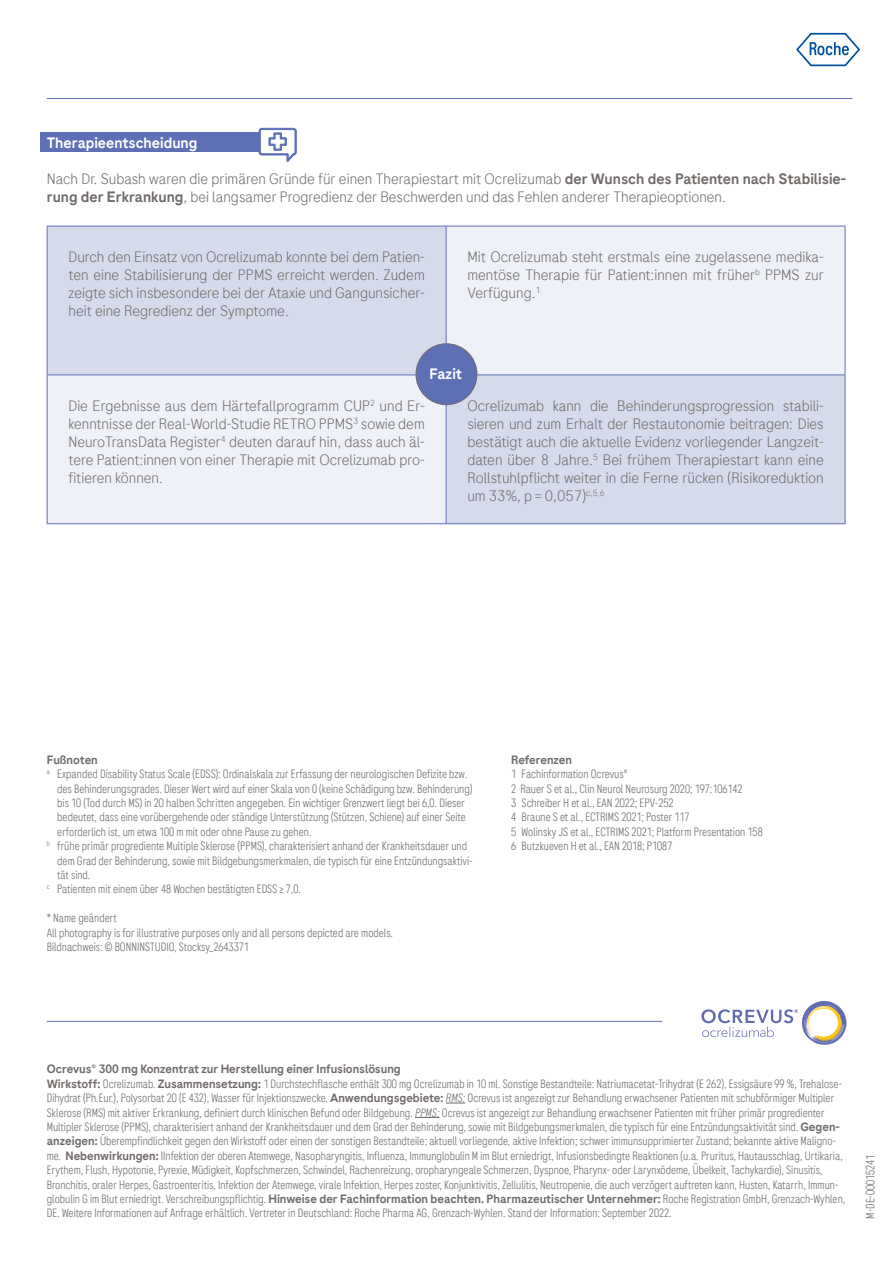
<style>
.page{position:relative;width:893px;height:1263px;background:#fff}
.page>*{position:absolute;margin:0;border:0;box-sizing:border-box;transform-origin:0 0}
.t1{font:300 15px/18px "Roche Sans";color:#706b69;text-align:justify}
.t2{font:300 15px "Roche Sans";color:#fff}
.t3{font:300 12px/14.4px "Roche Sans Condensed";color:#706b69}
.t4{font:300 12px "Roche Sans";color:#706b69}
.s1{font-style:inherit}
.s2{font-family:"Roche Sans"}
.s3{font-style:italic}
</style>
<div class="page">
<div style="left:40px;top:132px;width:220px;height:20px;background:#5d6fb5"></div>
<svg style="left:258px;top:127px;width:39px;height:35px"></svg>
<hr style="left:47px;top:98px;width:806px;height:1px;background:#5d6fb5">
<svg style="left:446px;top:1103px;width:19px;height:1px"></svg>
<svg style="left:415px;top:1117px;width:25px;height:1px"></svg>
<svg style="left:796px;top:33px;width:64px;height:33px"></svg>
<hr style="left:47px;top:1021px;width:615px;height:1px;background:#5d6fb5">
<svg style="left:701px;top:1001px;width:146px;height:44px"></svg>
<svg style="left:48px;top:227px;width:797px;height:296px;fill:#d6dbec"></svg>
<hr style="left:47px;top:226px;width:399px;height:1px;background:#5d6fb5">
<hr style="left:47px;top:226px;width:1px;height:148px;background:#5d6fb5">
<hr style="left:446px;top:226px;width:399px;height:1px;background:#5d6fb5">
<hr style="left:446px;top:226px;width:1px;height:148px;background:#5d6fb5">
<hr style="left:845px;top:226px;width:1px;height:148px;background:#5d6fb5">
<hr style="left:47px;top:374px;width:399px;height:1px;background:#5d6fb5">
<hr style="left:47px;top:375px;width:1px;height:148px;background:#5d6fb5">
<hr style="left:446px;top:374px;width:399px;height:1px;background:#5d6fb5">
<hr style="left:446px;top:375px;width:1px;height:148px;background:#5d6fb5">
<hr style="left:845px;top:375px;width:1px;height:148px;background:#5d6fb5">
<hr style="left:47px;top:523px;width:399px;height:1px;background:#5d6fb5">
<hr style="left:446px;top:523px;width:399px;height:1px;background:#5d6fb5">
<div style="left:416px;top:344px;width:61px;height:61px;background:#5d6fb5;border-radius:50%"></div>
<div style="left:416px;top:343px;width:61px;height:62px;border:1px solid #706b69;border-radius:50%"></div>
<p class="t2" style="left:47px;top:133px;width:152px">Therapieentscheidung</p>
<p class="t1" style="left:47px;top:169px;width:801px">Nach Dr. Subash waren die primären Gründe für einen Therapiestart mit Ocrelizumab <span class="s1">der Wunsch des Patienten nach Stabilisie&shy;rung der Erkrankung</span>, bei langsamer Progredienz der Beschwerden und das Fehlen anderer Therapieoptionen.</p>
<p class="t1" style="left:68px;top:248px;width:358px">Durch den Einsatz von Ocrelizumab konnte bei dem Patien&shy;ten eine Stabilisierung der PPMS erreicht werden. Zudem zeigte sich insbesondere bei der Ataxie und Gangunsicher&shy;heit eine Regredienz der Symptome.</p>
<p class="t1" style="left:467px;top:248px;width:358px">Mit Ocrelizumab steht erstmals eine zugelassene medika&shy;mentöse Therapie für Patient:innen mit früher<sup>b</sup> PPMS zur Verfügung.<sup>1</sup></p>
<p class="t2" style="left:429px;top:365px;width:34px">Fazit</p>
<p class="t1" style="left:68px;top:397px;width:358px">Die Ergebnisse aus dem Härtefallprogramm CUP<sup>2</sup> und Er&shy;kenntnisse der Real-World-Studie RETRO PPMS<sup>3</sup> sowie dem NeuroTransData Register<sup>4</sup> deuten darauf hin, dass auch äl&shy;tere Patient:innen von einer Therapie mit Ocrelizumab pro&shy;fitieren können.</p>
<p class="t1" style="left:467px;top:397px;width:358px">Ocrelizumab kann die Behinderungsprogression stabili&shy;sieren und zum Erhalt der Restautonomie beitragen: Dies bestätigt auch die aktuelle Evidenz vorliegender Langzeit&shy;daten über 8 Jahre.<sup>5</sup> Bei frühem Therapiestart kann eine Rollstuhlpflicht weiter in die Ferne rücken (Risikoreduktion um 33%, p = 0,057)<sup>c,5,6</sup></p>
<p class="t4" style="left:47px;top:752px;width:53px">Fußnoten</p>
<p class="t3" style="left:47px;top:766px;width:422px"><sup>a</sup> Expanded Disability Status Scale (EDSS): Ordinalskala zur Erfassung der neurologischen Defizite bzw.</p>
<p class="t3" style="left:57px;top:781px;width:417px">des Behinderungsgrades. Dieser Wert wird auf einer Skala von 0 (keine Schädigung bzw. Behinderung)</p>
<p class="t3" style="left:57px;top:795px;width:409px">bis 10 (Tod durch MS) in 20 halben Schritten angegeben. Ein wichtiger Grenzwert liegt bei 6,0. Dieser</p>
<p class="t3" style="left:57px;top:810px;width:410px">bedeutet, dass eine vorübergehende oder ständige Unterstützung (Stützen, Schiene) auf einer Seite</p>
<p class="t3" style="left:57px;top:824px;width:256px">erforderlich ist, um etwa 100 m mit oder ohne Pause zu gehen.</p>
<p class="t3" style="left:47px;top:838px;width:422px"><sup>b</sup> frühe primär progrediente Multiple Sklerose (PPMS), charakterisiert anhand der Krankheitsdauer und</p>
<p class="t3" style="left:57px;top:853px;width:417px">dem Grad der Behinderung, sowie mit Bildgebungsmerkmalen, die typisch für eine Entzündungsaktivi-</p>
<p class="t3" style="left:57px;top:867px;width:35px">tät sind.</p>
<p class="t3" style="left:47px;top:882px;width:256px"><sup>c</sup> Patienten mit einem über 48 Wochen bestätigten EDSS ≥ 7,0.</p>
<p class="t3" style="left:47px;top:910px;width:348px">* Name geändert<br>All photography is for illustrative purposes only and all persons depicted are models.<br>Bildnachweis: © BONNINSTUDIO, Stocksy_2643371</p>
<p class="t4" style="left:511px;top:752px;width:63px">Referenzen</p>
<p class="t3" style="left:511px;top:766px;width:253px">1 Fachinformation Ocrevus®<br>2 Rauer S et al., Clin Neurol Neurosurg 2020; 197:106142<br>3 Schreiber H et al., EAN 2022; EPV-252<br>4 Braune S et al., ECTRIMS 2021; Poster 117<br>5 Wolinsky JS et al., ECTRIMS 2021; Platform Presentation 158<br>6 Butzkueven H et al., EAN 2018; P1087</p>
<p class="t4" style="left:47px;top:1062px;width:355px">Ocrevus® 300 mg Konzentrat zur Herstellung einer Infusionslösung</p>
<p class="t3" style="left:47px;top:1076px;width:800px"><span class="s2">Wirkstoff:</span> Ocrelizumab. <span class="s2">Zusammensetzung:</span> 1 Durchstechflasche enthält 300 mg Ocrelizumab in 10 ml. Sonstige Bestandteile: Natriumacetat-Trihydrat (E 262), Essigsäure 99 %, Trehalose-Dihydrat (Ph.Eur.), Polysorbat 20 (E 432), Wasser für Injektionszwecke. <span class="s2">Anwendungsgebiete:</span> <span class="s3">RMS:</span> Ocrevus ist angezeigt zur Behandlung erwachsener Patienten mit schubförmiger Multipler Sklerose (RMS) mit aktiver Erkrankung, definiert durch klinischen Befund oder Bildgebung. <span class="s3">PPMS:</span> Ocrevus ist angezeigt zur Behandlung erwachsener Patienten mit früher primär progredienter Multipler Sklerose (PPMS), charakterisiert anhand der Krankheitsdauer und dem Grad der Behinderung, sowie mit Bildgebungsmerkmalen, die typisch für eine Entzündungsaktivität sind. <span class="s2">Gegen&shy;anzeigen:</span> Überempfindlichkeit gegen den Wirkstoff oder einen der sonstigen Bestandteile; aktuell vorliegende, aktive Infektion; schwer immunsupprimierter Zustand; bekannte aktive Maligno&shy;me. <span class="s2">Nebenwirkungen:</span> IInfektion der oberen Atemwege, Nasopharyngitis, Influenza, Immunglobulin M im Blut erniedrigt, Infusionsbedingte Reaktionen (u.a. Pruritus, Hautausschlag, Urtikaria, Erythem, Flush, Hypotonie, Pyrexie, Müdigkeit, Kopfschmerzen, Schwindel, Rachenreizung, oropharyngeale Schmerzen, Dyspnoe, Pharynx- oder Larynxödeme, Übelkeit, Tachykardie), Sinusitis, Bronchitis, oraler Herpes, Gastroenteritis, Infektion der Atemwege, virale Infektion, Herpes zoster, Konjunktivitis, Zellulitis, Neutropenie, die auch verzögert auftreten kann, Husten, Katarrh, Immun&shy;globulin G im Blut erniedrigt. Verschreibungspflichtig. <span class="s2">Hinweise der Fachinformation beachten. Pharmazeutischer Unternehmer:</span> Roche Registration GmbH, Grenzach-Wyhlen, DE. Weitere Informationen auf Anfrage erhältlich. Vertreter in Deutschland: Roche Pharma AG, Grenzach-Wyhlen. Stand der Information: September 2022.</p>
<p class="t3" style="left:863px;top:1219px;width:65px;rotate:-90deg">M-DE-00015241</p>
</div>
